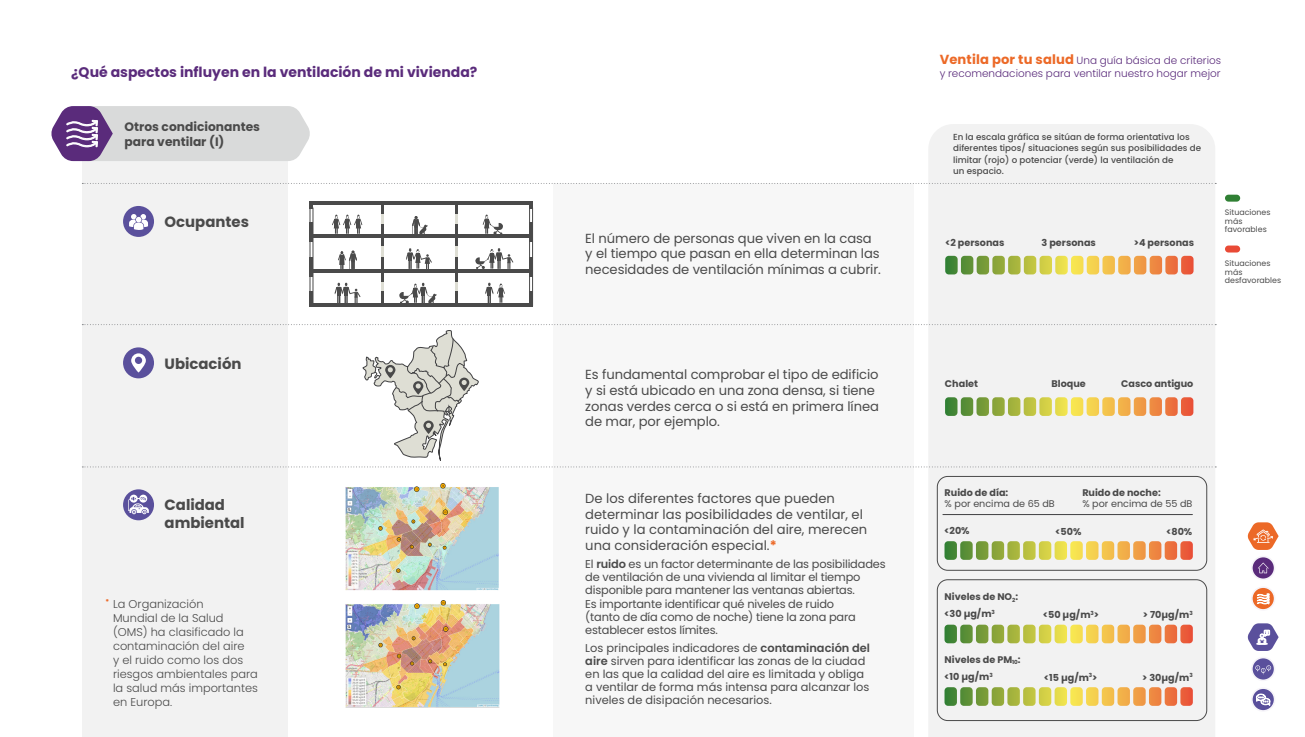
<style>
.page{position:relative;width:1305px;height:737px;background:#fff}
.page>*{position:absolute;margin:0;border:0;box-sizing:border-box;transform-origin:0 0}
.t1{font:700 14.88px/17.5px "Poppins";color:#4a4a4a}
.t2{font:700 14px "Poppins";color:#5a2b7b}
.t3{font:13.12px/15.8px "Poppins";letter-spacing:-.005em;color:#4a4a4a}
.t4{font:700 12.25px/14.9px "Poppins";color:#4a4a4a}
.t5{font:11.38px/13.1px "Poppins";letter-spacing:-.015em;color:#4a4a4a}
.t6{font:300 11.38px/14px "Poppins";color:#4a4a4a}
.t7{font:300 10.41px/12.7px "Poppins";color:#5a2b7b}
.t8{font:700 9.62px "Poppins";color:#4a4a4a}
.t9{font:9.62px/11.4px "Poppins";color:#4a4a4a}
.t10{font:500 8.75px/11.4px "Poppins";color:#4a4a4a}
.t11{font:7.88px/8.8px "Poppins";color:#4a4a4a}
.s1{font-weight:700;color:#ec6927}
.s2{font-weight:600}
.s3{font-weight:700;font-size:13.12px;color:#ec6927}
.s4{font-weight:700}
</style>
<div class="page">
<div style="left:929px;top:124px;width:286px;height:613px;background:#f2f2f2"></div>
<div style="left:937px;top:476px;width:270px;height:94px;border:1px solid #4a4a4a;border-radius:10px"></div>
<div style="left:937px;top:579px;width:270px;height:142px;border:1px solid #4a4a4a;border-radius:10px"></div>
<div style="left:82px;top:134px;width:206px;height:603px;background:#f2f2f2"></div>
<div style="left:554px;top:182px;width:360px;height:554px;background:#f7f7f7"></div>
<div style="left:1225px;top:195px;width:15px;height:7px;background:#308034;border-radius:3px"></div>
<svg style="left:944px;top:541px;width:249px;height:19px"></svg>
<svg style="left:944px;top:687px;width:249px;height:19px"></svg>
<svg style="left:944px;top:624px;width:249px;height:19px"></svg>
<svg style="left:82px;top:183px;width:1134px;height:1px"></svg>
<svg style="left:1252px;top:556px;width:22px;height:23px"></svg>
<div style="left:1251px;top:556px;width:24px;height:24px;border:2px solid #f6f4f9;border-radius:50%"></div>
<svg style="left:1258px;top:562px;width:10px;height:11px"></svg>
<svg style="left:1252px;top:587px;width:22px;height:23px"></svg>
<div style="left:1251px;top:586px;width:24px;height:24px;border:2px solid #f6f4f9;border-radius:50%"></div>
<svg style="left:1257px;top:590px;width:12px;height:18px"></svg>
<svg style="left:1247px;top:522px;width:31px;height:28px"></svg>
<svg style="left:51px;top:106px;width:259px;height:55px;background:#c8c1ce"></svg>
<div style="left:123px;top:206px;width:31px;height:31px;background:#5a509c;border-radius:50%"></div>
<svg style="left:129px;top:214px;width:19px;height:16px"></svg>
<hr style="left:309px;top:257px;width:4px;height:19px;background:#4a4a4a">
<hr style="left:309px;top:222px;width:4px;height:20px;background:#4a4a4a">
<svg style="left:309px;top:205px;width:4px;height:4px"></svg>
<div style="left:529px;top:208px;width:4px;height:98px;border:1px solid #4a4a4a"></div>
<hr style="left:529px;top:291px;width:4px;height:16px;background:#4a4a4a">
<hr style="left:529px;top:257px;width:4px;height:19px;background:#4a4a4a">
<hr style="left:529px;top:222px;width:4px;height:20px;background:#4a4a4a">
<svg style="left:529px;top:201px;width:4px;height:8px"></svg>
<hr style="left:381px;top:202px;width:3px;height:103px;background:#deded4">
<hr style="left:309px;top:201px;width:73px;height:4px;background:#4a4a4a">
<hr style="left:381px;top:291px;width:3px;height:14px;background:#4a4a4a">
<hr style="left:381px;top:257px;width:3px;height:24px;background:#4a4a4a">
<hr style="left:381px;top:224px;width:3px;height:22px;background:#4a4a4a">
<svg style="left:381px;top:205px;width:3px;height:9px"></svg>
<hr style="left:455px;top:202px;width:3px;height:103px;background:#deded4">
<hr style="left:382px;top:303px;width:74px;height:4px;background:#4a4a4a">
<hr style="left:309px;top:303px;width:74px;height:4px;background:#4a4a4a">
<hr style="left:313px;top:269px;width:143px;height:3px;background:#4a4a4a">
<hr style="left:313px;top:234px;width:143px;height:4px;background:#4a4a4a">
<hr style="left:382px;top:201px;width:74px;height:4px;background:#4a4a4a">
<hr style="left:455px;top:291px;width:3px;height:15px;background:#4a4a4a">
<hr style="left:455px;top:257px;width:3px;height:24px;background:#4a4a4a">
<hr style="left:455px;top:224px;width:3px;height:22px;background:#4a4a4a">
<svg style="left:455px;top:205px;width:3px;height:9px"></svg>
<hr style="left:455px;top:303px;width:74px;height:4px;background:#4a4a4a">
<hr style="left:455px;top:269px;width:74px;height:3px;background:#4a4a4a">
<hr style="left:455px;top:234px;width:74px;height:4px;background:#4a4a4a">
<hr style="left:455px;top:201px;width:74px;height:4px;background:#4a4a4a">
<hr style="left:309px;top:291px;width:4px;height:16px;background:#4a4a4a">
<svg style="left:332px;top:215px;width:30px;height:19px"></svg>
<svg style="left:334px;top:283px;width:26px;height:20px"></svg>
<svg style="left:406px;top:248px;width:26px;height:21px"></svg>
<svg style="left:485px;top:283px;width:20px;height:20px"></svg>
<svg style="left:483px;top:215px;width:20px;height:19px"></svg>
<svg style="left:475px;top:248px;width:38px;height:21px"></svg>
<svg style="left:338px;top:251px;width:19px;height:18px"></svg>
<svg style="left:399px;top:283px;width:38px;height:20px"></svg>
<svg style="left:412px;top:216px;width:16px;height:18px"></svg>
<img style="left:345px;top:484px;width:154px;height:106px">
<img style="left:345px;top:600px;width:155px;height:108px">
<svg style="left:945px;top:256px;width:248px;height:18px"></svg>
<svg style="left:82px;top:324px;width:1134px;height:143px"></svg>
<hr style="left:943px;top:514px;width:249px;height:1px;background:#404042">
<div style="left:1225px;top:245px;width:15px;height:7px;background:#e94a36;border-radius:3px"></div>
<div style="left:123px;top:489px;width:31px;height:31px;background:#5a509c;border-radius:50%"></div>
<svg style="left:130px;top:494px;width:8px;height:8px"></svg>
<svg style="left:139px;top:494px;width:8px;height:8px"></svg>
<svg style="left:128px;top:497px;width:21px;height:17px"></svg>
<svg style="left:1252px;top:688px;width:22px;height:23px"></svg>
<div style="left:1251px;top:687px;width:24px;height:24px;border:2px solid #f6f4f9;border-radius:50%"></div>
<svg style="left:1256px;top:694px;width:14px;height:11px"></svg>
<svg style="left:1247px;top:623px;width:31px;height:28px"></svg>
<svg style="left:1252px;top:657px;width:22px;height:23px"></svg>
<div style="left:1251px;top:656px;width:24px;height:25px;border:2px solid #f6f4f9;border-radius:50%"></div>
<svg style="left:1255px;top:665px;width:16px;height:9px"></svg>
<p class="t2" style="left:71px;top:64px;width:408px">¿Qué aspectos influyen en la ventilación de mi vivienda?</p>
<p class="t4" style="left:124px;top:119px;width:137px">Otros condicionantes para ventilar (I)</p>
<p class="t1" style="left:165px;top:213px;width:86px">Ocupantes</p>
<p class="t1" style="left:165px;top:355px;width:78px">Ubicación</p>
<p class="t1" style="left:165px;top:496px;width:82px">Calidad ambiental</p>
<p class="t6" style="left:113px;top:597px;width:146px;text-indent:-7px"><sup>*</sup> La Organización<br>Mundial de la Salud (OMS) ha clasificado la contaminación del aire<br>y el ruido como los dos riesgos ambientales para la salud más importantes en Europa.</p>
<p class="t3" style="left:585px;top:230px;width:297px">El número de personas que viven en la casa y el tiempo que pasan en ella determinan las necesidades de ventilación mínimas a cubrir.</p>
<p class="t3" style="left:585px;top:367px;width:295px">Es fundamental comprobar el tipo de edificio y si está ubicado en una zona densa, si tiene zonas verdes cerca o si está en primera línea de mar, por ejemplo.</p>
<p class="t3" style="left:585px;top:490px;width:283px">De los diferentes factores que pueden determinar las posibilidades de ventilar, el ruido y la contaminación del aire, merecen una consideración especial.<span class="s1">*</span></p>
<p class="t5" style="left:585px;top:557px;width:302px">El <span class="s2">ruido</span> es un factor determinante de las posibilidades de ventilación de una vivienda al limitar el tiempo disponible para mantener las ventanas abiertas.<br>Es importante identificar qué niveles de ruido<br>(tanto de día como de noche) tiene la zona para establecer estos límites.</p>
<p class="t5" style="left:585px;top:641px;width:286px">Los principales indicadores de <span class="s2">contaminación del aire</span> sirven para identificar las zonas de la ciudad en las que la calidad del aire es limitada y obliga a ventilar de forma más intensa para alcanzar los niveles de disipación necesarios.</p>
<p class="t7" style="left:939px;top:54px;width:283px"><span class="s3">Ventila por tu salud</span> Una guía básica de criterios y recomendaciones para ventilar nuestro hogar mejor</p>
<p class="t10" style="left:953px;top:131px;width:249px">En la escala gráfica se sitúan de forma orientativa los diferentes tipos/ situaciones según sus posibilidades de limitar (rojo) o potenciar (verde) la ventilación de<br>un espacio.</p>
<p class="t8" style="left:945px;top:237px;width:61px">&lt;2 personas</p>
<p class="t8" style="left:1041px;top:237px;width:56px">3 personas</p>
<p class="t8" style="left:1134px;top:237px;width:62px">&gt;4 personas</p>
<p class="t11" style="left:1225px;top:208px;width:47px">Situaciones más favorables</p>
<p class="t11" style="left:1225px;top:259px;width:58px">Situaciones más desfavorables</p>
<p class="t8" style="left:945px;top:378px;width:35px">Chalet</p>
<p class="t8" style="left:1051px;top:378px;width:36px">Bloque</p>
<p class="t8" style="left:1121px;top:378px;width:74px">Casco antiguo</p>
<p class="t9" style="left:944px;top:486px;width:112px"><span class="s4">Ruido de día:<br></span>% por encima de 65 dB</p>
<p class="t9" style="left:1082px;top:486px;width:112px"><span class="s4">Ruido de noche:<br></span>% por encima de 55 dB</p>
<p class="t8" style="left:944px;top:525px;width:27px">&lt;20%</p>
<p class="t8" style="left:1055px;top:525px;width:28px">&lt;50%</p>
<p class="t8" style="left:944px;top:591px;width:75px">Niveles de NO<sub>2</sub>:</p>
<p class="t8" style="left:944px;top:608px;width:52px">&lt;30 µg/m<sup>3</sup></p>
<p class="t8" style="left:944px;top:654px;width:78px">Niveles de PM<sub>10</sub>:</p>
<p class="t8" style="left:944px;top:671px;width:50px">&lt;10 µg/m<sup>3</sup></p>
<p class="t8" style="left:1042px;top:609px;width:58px">&lt;50 µg/m<sup>3</sup>&gt;</p>
<p class="t8" style="left:1044px;top:671px;width:55px">&lt;15 µg/m<sup>3</sup>&gt;</p>
<p class="t8" style="left:1166px;top:525px;width:28px">&lt;80%</p>
<p class="t8" style="left:1142px;top:609px;width:51px">&gt; 70µg/m<sup>3</sup></p>
<p class="t8" style="left:1142px;top:671px;width:52px">&gt; 30µg/m<sup>3</sup></p>
</div>
